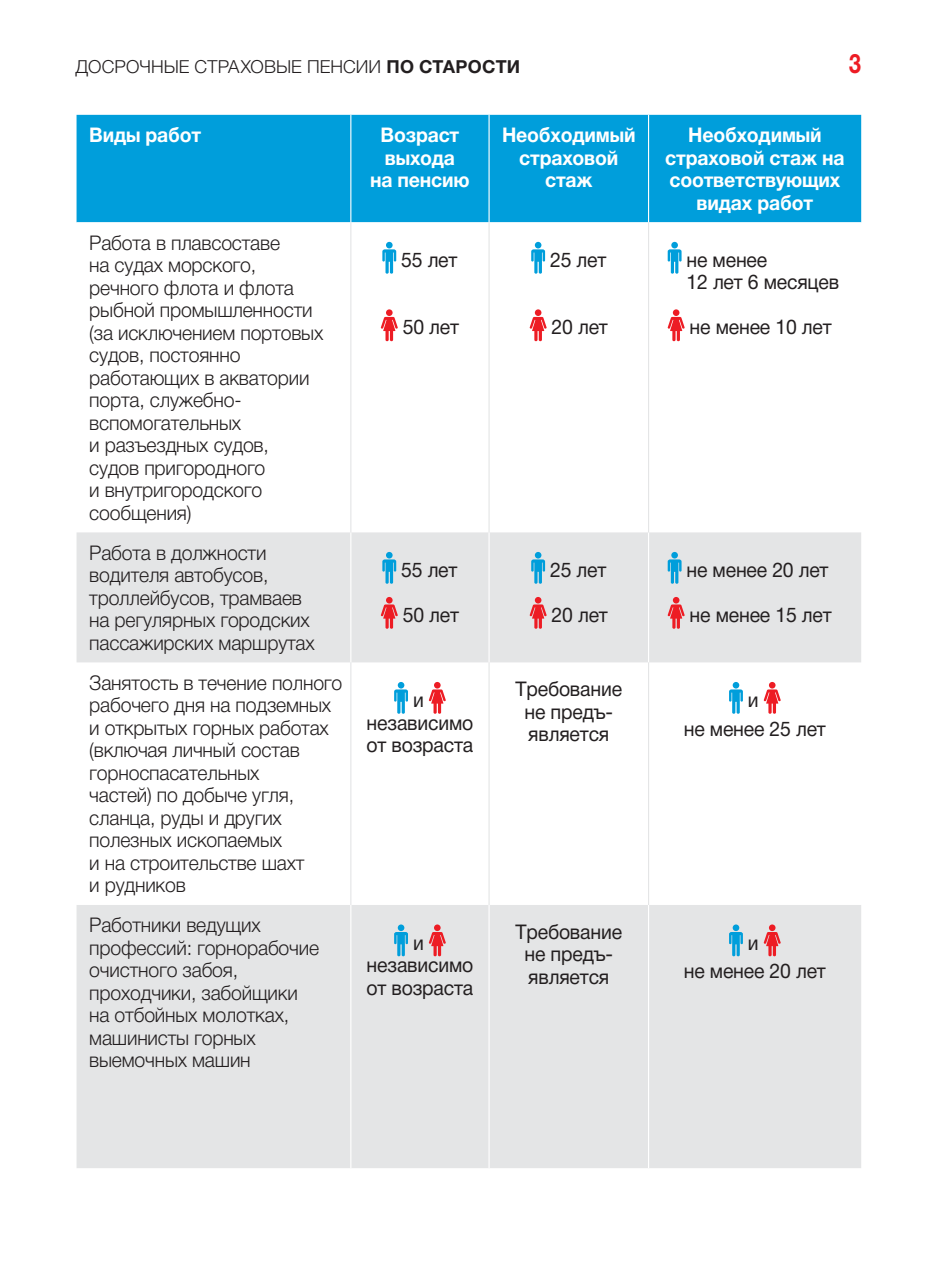
<style>
.page{position:relative;width:925px;height:1276px;background:#fff}
.page>*{position:absolute;margin:0;border:0;box-sizing:border-box;transform-origin:0 0}
.t1{font:700 27px "Helvetica Neue Cyr";color:#ed1c24;scale:.8 1}
.t2{font:300 20.25px/22.5px "Helvetica Neue Cyr";letter-spacing:-.01em;color:#231f20;scale:.96 1}
.t3{font:20.25px/22.5px "Helvetica Neue Cyr";letter-spacing:-.01em;color:#231f20;text-align:center;scale:.96 1}
.t4{font:700 20.25px/22.5px "Helvetica Neue Cyr";letter-spacing:-.01em;color:#fff;text-align:center;scale:.96 1}
.t5{font:300 18px "Helvetica Neue Cyr";letter-spacing:.005em;color:#231f20}
.s1{font-weight:700}
</style>
<div class="page">
<div style="left:77px;top:115px;width:784px;height:107px;background:#009edb"></div>
<svg style="left:77px;top:532px;width:784px;height:636px;fill:#e4e5e6"></svg>
<hr style="left:350px;top:532px;width:1px;height:130px;background:#fff">
<hr style="left:488px;top:532px;width:2px;height:130px;background:#fff">
<hr style="left:648px;top:532px;width:1px;height:130px;background:#fff">
<hr style="left:350px;top:905px;width:1px;height:263px;background:#fff">
<hr style="left:488px;top:905px;width:2px;height:263px;background:#fff">
<hr style="left:648px;top:905px;width:1px;height:263px;background:#fff">
<hr style="left:350px;top:115px;width:1px;height:107px;background:#fff">
<hr style="left:488px;top:115px;width:2px;height:107px;background:#fff">
<hr style="left:648px;top:115px;width:1px;height:107px;background:#fff">
<hr style="left:350px;top:222px;width:1px;height:310px;background:#e4e5e6">
<hr style="left:488px;top:222px;width:2px;height:310px;background:#e4e5e6">
<hr style="left:648px;top:222px;width:1px;height:310px;background:#e4e5e6">
<hr style="left:350px;top:662px;width:1px;height:243px;background:#e4e5e6">
<hr style="left:488px;top:662px;width:2px;height:243px;background:#e4e5e6">
<hr style="left:648px;top:662px;width:1px;height:243px;background:#e4e5e6">
<div style="left:386px;top:242px;width:7px;height:6px;background:#009edb;border-radius:50%"></div>
<svg style="left:382px;top:249px;width:14px;height:25px"></svg>
<div style="left:386px;top:309px;width:7px;height:7px;background:#ed1c24;border-radius:50%"></div>
<svg style="left:381px;top:317px;width:17px;height:24px"></svg>
<svg style="left:531px;top:242px;width:14px;height:32px"></svg>
<div style="left:535px;top:309px;width:6px;height:7px;background:#ed1c24;border-radius:50%"></div>
<svg style="left:529px;top:317px;width:18px;height:24px"></svg>
<div style="left:671px;top:242px;width:7px;height:6px;background:#009edb;border-radius:50%"></div>
<svg style="left:668px;top:249px;width:13px;height:25px"></svg>
<div style="left:673px;top:309px;width:6px;height:7px;background:#ed1c24;border-radius:50%"></div>
<svg style="left:667px;top:317px;width:18px;height:24px"></svg>
<div style="left:386px;top:552px;width:7px;height:6px;background:#009edb;border-radius:50%"></div>
<svg style="left:382px;top:559px;width:14px;height:25px"></svg>
<div style="left:386px;top:597px;width:7px;height:6px;background:#ed1c24;border-radius:50%"></div>
<svg style="left:381px;top:604px;width:17px;height:25px"></svg>
<svg style="left:531px;top:552px;width:14px;height:32px"></svg>
<svg style="left:529px;top:597px;width:18px;height:32px"></svg>
<div style="left:671px;top:552px;width:7px;height:6px;background:#009edb;border-radius:50%"></div>
<svg style="left:668px;top:559px;width:13px;height:25px"></svg>
<svg style="left:667px;top:597px;width:18px;height:32px"></svg>
<svg style="left:394px;top:682px;width:14px;height:32px"></svg>
<div style="left:434px;top:682px;width:7px;height:6px;background:#ed1c24;border-radius:50%"></div>
<svg style="left:429px;top:689px;width:17px;height:25px"></svg>
<svg style="left:729px;top:682px;width:14px;height:32px"></svg>
<svg style="left:763px;top:682px;width:18px;height:32px"></svg>
<div style="left:398px;top:924px;width:6px;height:7px;background:#009edb;border-radius:50%"></div>
<svg style="left:394px;top:932px;width:14px;height:24px"></svg>
<div style="left:434px;top:924px;width:7px;height:7px;background:#ed1c24;border-radius:50%"></div>
<svg style="left:429px;top:932px;width:17px;height:24px"></svg>
<div style="left:733px;top:924px;width:6px;height:7px;background:#009edb;border-radius:50%"></div>
<svg style="left:729px;top:932px;width:14px;height:24px"></svg>
<div style="left:769px;top:924px;width:6px;height:7px;background:#ed1c24;border-radius:50%"></div>
<svg style="left:763px;top:932px;width:18px;height:24px"></svg>
<p class="t5" style="left:75px;top:61px;width:446px">ДОСРОЧНЫЕ СТРАХОВЫЕ ПЕНСИИ <span class="s1">ПО СТАРОСТИ</span></p>
<h1 class="t1" style="left:849px;top:54px;width:17px">3</h1>
<p class="t4" style="left:89px;top:126px;width:118px">Виды работ</p>
<p class="t4" style="left:370px;top:126px;width:105px">Возраст выхода<br>на пенсию</p>
<p class="t4" style="left:502px;top:126px;width:140px">Необходимый страховой стаж</p>
<p class="t4" style="left:665px;top:126px;width:188px">Необходимый страховой стаж на соответствующих видах работ</p>
<p class="t2" style="left:89px;top:234px;width:245px">Работа в плавсоставе<br>на судах морского, речного флота и флота рыбной промышленности (за исключением портовых судов, постоянно работающих в акватории порта, служебно&shy;вспомогательных<br>и разъездных судов, судов пригородного<br>и внутригородского сообщения)</p>
<p class="t3" style="left:550px;top:251px;width:60px">25 лет</p>
<p class="t3" style="left:401px;top:251px;width:60px">55 лет</p>
<p class="t3" style="left:686px;top:251px;width:160px;text-align:left">не менее<br>12 лет 6 месяцев</p>
<p class="t3" style="left:690px;top:318px;width:149px">не менее 10 лет</p>
<p class="t3" style="left:403px;top:318px;width:60px">50 лет</p>
<p class="t3" style="left:552px;top:318px;width:60px">20 лет</p>
<p class="t2" style="left:89px;top:544px;width:236px">Работа в должности водителя автобусов, троллейбусов, трамваев на регулярных городских пассажирских маршрутах</p>
<p class="t2" style="left:89px;top:673px;width:265px">Занятость в течение полного рабочего дня на подземных и открытых горных работах (включая личный состав горноспасательных<br>частей) по добыче угля, сланца, руды и других полезных ископаемых<br>и на строительстве шахт<br>и рудников</p>
<p class="t2" style="left:89px;top:916px;width:241px">Работники ведущих профессий: горнорабочие очистного забоя, проходчики, забойщики на отбойных молотках, машинисты горных выемочных машин</p>
<p class="t3" style="left:401px;top:561px;width:60px">55 лет</p>
<p class="t3" style="left:403px;top:606px;width:60px">50 лет</p>
<p class="t3" style="left:366px;top:691px;width:113px">и независимо от возраста</p>
<p class="t3" style="left:366px;top:933px;width:113px">и независимо от возраста</p>
<p class="t3" style="left:550px;top:561px;width:60px">25 лет</p>
<p class="t3" style="left:552px;top:606px;width:60px">20 лет</p>
<p class="t3" style="left:515px;top:680px;width:113px">Требование не предъ&shy;является</p>
<p class="t3" style="left:515px;top:922px;width:113px">Требование не предъ&shy;является</p>
<p class="t3" style="left:686px;top:561px;width:149px">не менее 20 лет</p>
<p class="t3" style="left:690px;top:606px;width:149px">не менее 15 лет</p>
<p class="t3" style="left:684px;top:688px;width:149px;line-height:28.8px">и<br>не менее 25 лет</p>
<p class="t3" style="left:684px;top:930px;width:149px;line-height:28.8px">и<br>не менее 20 лет</p>
</div>
